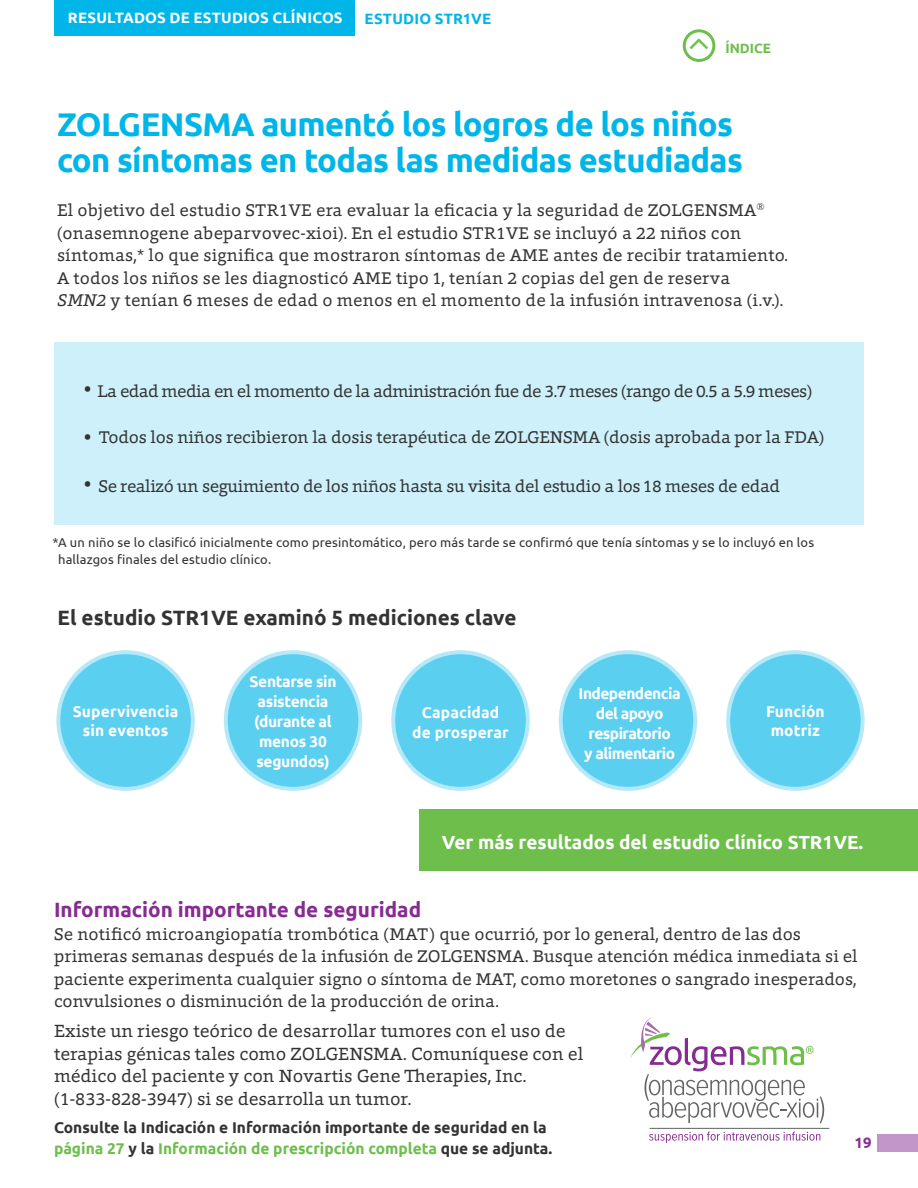
<style>
.page{position:relative;width:918px;height:1188px;background:#fff}
.page>*{position:absolute;margin:0;border:0;box-sizing:border-box;transform-origin:0 0}
.t1{font:700 32.85px/36px "Ubuntu";letter-spacing:-.02em;color:#00b5e8}
.t2{font:700 20.7px "Ubuntu";color:#333}
.t3{font:700 20.7px "Ubuntu";color:#862c91}
.t4{font:700 18.9px "Ubuntu";color:#fff}
.t5{font:18px/22.5px "Foro";color:#333}
.t6{font:17.25px/22.5px "Foro";color:#333}
.t7{font:17.25px "Foro";letter-spacing:-.03em;color:#333}
.t8{font:17.25px "Foro";letter-spacing:-.02em;color:#333}
.t9{font:700 15.6px/20.7px "Ubuntu";color:#333}
.t10{font:700 15.6px/19.8px "Ubuntu";letter-spacing:-.02em;color:#fff;text-align:center}
.t11{font:700 15.6px/19.8px "Ubuntu";letter-spacing:.01em;color:#fff;text-align:center}
.t12{font:700 15px "Ubuntu";letter-spacing:.01em;color:#fff}
.t13{font:700 15px "Ubuntu";letter-spacing:.01em;color:#00b5e8}
.t14{font:700 15px "Ubuntu";color:#862d91}
.t15{font:700 13.5px "Ubuntu";color:#6dbe4b}
.t16{font:12.9px/17.2px "Ubuntu";letter-spacing:.01em;color:#333}
.s1{font-style:italic}
.s2{font-size:25.8px}
.s3{color:#6dbe4b}
</style>
<div class="page">
<svg style="left:684px;top:31px;width:30px;height:29px"></svg>
<div style="left:683px;top:29px;width:32px;height:33px;border:3px solid #6dbe4b;border-radius:50%"></div>
<hr style="left:650px;top:1128px;width:179px;height:1px;background:#636466">
<svg style="left:649px;top:1132px;width:171px;height:11px"></svg>
<svg style="left:630px;top:1017px;width:194px;height:107px"></svg>
<div style="left:878px;top:1134px;width:40px;height:17px;background:#c296c8"></div>
<div style="left:54px;top:342px;width:810px;height:183px;background:#cdf0fa"></div>
<svg style="left:56px;top:650px;width:139px;height:141px;background:#baeaf8"></svg>
<div style="left:60px;top:654px;width:131px;height:133px;background:#5bcff0;border-radius:50%"></div>
<svg style="left:224px;top:650px;width:138px;height:141px;background:#b5e8f7"></svg>
<div style="left:228px;top:654px;width:130px;height:133px;background:#5bcff0;border-radius:50%"></div>
<svg style="left:391px;top:650px;width:139px;height:141px;background:#baeaf8"></svg>
<div style="left:395px;top:654px;width:131px;height:133px;background:#5bcff0;border-radius:50%"></div>
<svg style="left:559px;top:650px;width:138px;height:141px;background:#b5e8f7"></svg>
<div style="left:563px;top:654px;width:130px;height:133px;background:#5bcff0;border-radius:50%"></div>
<svg style="left:726px;top:650px;width:139px;height:141px;background:#baeaf8"></svg>
<div style="left:730px;top:654px;width:131px;height:133px;background:#5bcff0;border-radius:50%"></div>
<div style="left:419px;top:810px;width:499px;height:61px;background:#6dbe4b"></div>
<div style="left:54px;top:0;width:301px;height:35px;background:#00b5e8"></div>
<svg style="left:690px;top:39px;width:18px;height:10px"></svg>
<p class="t12" style="left:68px;top:8px;width:276px">RESULTADOS DE ESTUDIOS CLÍNICOS</p>
<p class="t13" style="left:365px;top:9px;width:128px">ESTUDIO STR1VE</p>
<p class="t15" style="left:725px;top:40px;width:47px">ÍNDICE</p>
<h1 class="t1" style="left:57px;top:105px;width:688px">ZOLGENSMA aumentó los logros de los niños con síntomas en todas las medidas estudiadas</h1>
<p class="t6" style="left:57px;top:199px;width:732px">El objetivo del estudio STR1VE era evaluar la eficacia y la seguridad de ZOLGENSMA<sup>® </sup>(onasemnogene abeparvovec-xioi). En el estudio STR1VE se incluyó a 22 niños con síntomas,* lo que significa que mostraron síntomas de AME antes de recibir tratamiento.<br>A todos los niños se les diagnosticó AME tipo 1, tenían 2 copias del gen de reserva<br><span class="s1">SMN2</span> y tenían 6 meses de edad o menos en el momento de la infusión intravenosa (i.v.).</p>
<p class="t7" style="left:84px;top:380px;width:730px"><span class="s2">•</span> La edad media en el momento de la administración fue de 3.7 meses (rango de 0.5 a 5.9 meses)</p>
<p class="t6" style="left:84px;top:426px;width:742px"><span class="s2">•</span> Todos los niños recibieron la dosis terapéutica de ZOLGENSMA (dosis aprobada por la FDA)</p>
<p class="t8" style="left:84px;top:475px;width:698px"><span class="s2">•</span> Se realizó un seguimiento de los niños hasta su visita del estudio a los 18 meses de edad</p>
<p class="t16" style="left:58px;top:533px;width:758px;text-indent:-6px">*A un niño se lo clasificó inicialmente como presintomático, pero más tarde se confirmó que tenía síntomas y se lo incluyó en los hallazgos finales del estudio clínico.</p>
<p class="t2" style="left:58px;top:605px;width:460px">El estudio STR1VE examinó 5 mediciones clave</p>
<p class="t11" style="left:73px;top:701px;width:107px">Supervivencia sin eventos</p>
<p class="t10" style="left:250px;top:671px;width:89px">Sentarse sin asistencia (durante al menos 30 segundos)</p>
<p class="t11" style="left:412px;top:702px;width:98px">Capacidad de prosperar</p>
<p class="t10" style="left:579px;top:684px;width:103px">Independencia del apoyo respiratorio<br>y alimentario</p>
<p class="t11" style="left:766px;top:701px;width:60px">Función motriz</p>
<p class="t4" style="left:442px;top:831px;width:423px">Ver más resultados del estudio clínico STR1VE.</p>
<p class="t3" style="left:54px;top:897px;width:369px">Información importante de seguridad</p>
<p class="t6" style="left:54px;top:922px;width:805px">Se notificó microangiopatía trombótica (MAT) que ocurrió, por lo general, dentro de las dos primeras semanas después de la infusión de ZOLGENSMA. Busque atención médica inmediata si el paciente experimenta cualquier signo o síntoma de MAT, como moretones o sangrado inesperados, convulsiones o disminución de la producción de orina.</p>
<p class="t5" style="left:54px;top:1020px;width:531px">Existe un riesgo teórico de desarrollar tumores con el uso de terapias génicas tales como ZOLGENSMA. Comuníquese con el médico del paciente y con Novartis Gene Therapies, Inc. (1-833-828-3947) si se desarrolla un tumor.</p>
<p class="t9" style="left:54px;top:1117px;width:500px">Consulte la Indicación e Información importante de seguridad en la <span class="s3">página 27</span> y la <span class="s3">Información de prescripción completa</span> que se adjunta.</p>
<p class="t14" style="left:855px;top:1134px;width:19px">19</p>
</div>
